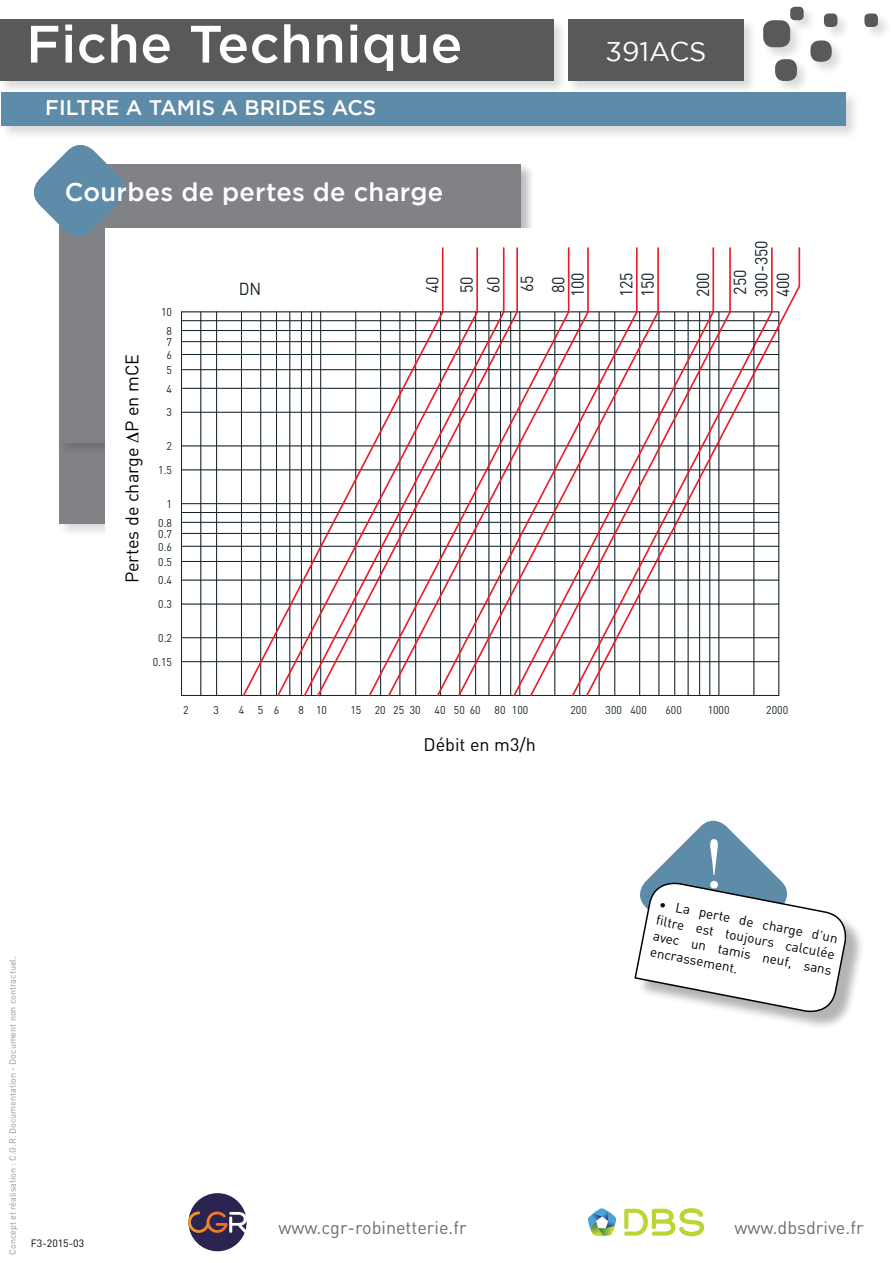
<style>
.page{position:relative;width:893px;height:1263px;background:#fff}
.page>*{position:absolute;margin:0;border:0;box-sizing:border-box;transform-origin:0 0}
.t1{font:72px "Times";color:#fff}
.t2{font:500 52.5px "Gotham";letter-spacing:.01em;color:#fff}
.t3{font:27px "Gotham";color:#fff}
.t4{font:500 25.5px "Gotham";letter-spacing:.01em;color:#fff}
.t5{font:500 21px "Gotham";color:#fff}
.t6{font:18px "DIN";color:#6d6e71}
.t7{font:18px "DIN";color:#000}
.t8{font:17.25px/21.5px "DIN";color:#13232a;scale:.93 1}
.t9{font:13.5px/16.2px "DIN";color:#000;text-align:justify}
.t10{font:11.25px "DIN";color:#13232a;scale:.93 1}
.t11{font:10.5px "DIN";color:#000}
.t12{font:9px "DIN";color:#939598}
</style>
<div class="page">
<svg style="left:188px;top:1193px;width:59px;height:58px"></svg>
<svg style="left:624px;top:1208px;width:80px;height:28px"></svg>
<svg style="left:588px;top:1208px;width:28px;height:28px"></svg>
<div style="left:0;top:17px;width:568px;height:78px;background:#000;opacity:.15"></div>
<div style="left:0;top:20px;width:554px;height:61px;background:#58595b"></div>
<div style="left:808px;top:38px;width:37px;height:38px;background:#000;opacity:.15"></div>
<div style="left:810px;top:41px;width:22px;height:21px;background:#58595b;border-radius:9px"></div>
<div style="left:788px;top:5px;width:30px;height:29px;background:#000;opacity:.15"></div>
<div style="left:790px;top:7px;width:14px;height:13px;background:#58595b;border-radius:4px"></div>
<div style="left:822px;top:11px;width:29px;height:30px;background:#000;opacity:.15"></div>
<div style="left:824px;top:14px;width:13px;height:13px;background:#58595b;border-radius:4px"></div>
<div style="left:862px;top:11px;width:30px;height:30px;background:#000;opacity:.15"></div>
<div style="left:864px;top:14px;width:14px;height:13px;background:#58595b;border-radius:4px"></div>
<div style="left:761px;top:18px;width:43px;height:43px;background:#000;opacity:.15"></div>
<div style="left:763px;top:20px;width:27px;height:27px;background:#58595b;border-radius:10px"></div>
<div style="left:773px;top:57px;width:38px;height:38px;background:#000;opacity:.15"></div>
<div style="left:775px;top:59px;width:22px;height:22px;background:#58595b;border-radius:9px"></div>
<div style="left:0;top:90px;width:860px;height:50px;background:#000;opacity:.15"></div>
<div style="left:2px;top:92px;width:844px;height:34px;background:#5e8ba8"></div>
<div style="left:566px;top:17px;width:192px;height:78px;background:#000;opacity:.15"></div>
<div style="left:568px;top:20px;width:176px;height:61px;background:#58595b"></div>
<div style="left:60px;top:164px;width:461px;height:278px;background:#808285"></div>
<svg style="left:27px;top:138px;width:106px;height:106px"></svg>
<div style="left:105px;top:228px;width:696px;height:530px;background:#fff"></div>
<hr style="left:182px;top:312px;width:597px;height:1px;background:#13232a">
<hr style="left:182px;top:695px;width:597px;height:1px;background:#13232a">
<hr style="left:182px;top:503px;width:597px;height:1px;background:#13232a">
<hr style="left:181px;top:312px;width:1px;height:383px;background:#13232a">
<hr style="left:201px;top:312px;width:1px;height:383px;background:#13232a">
<hr style="left:216px;top:312px;width:1px;height:383px;background:#13232a">
<hr style="left:182px;top:470px;width:597px;height:1px;background:#13232a">
<hr style="left:182px;top:661px;width:597px;height:1px;background:#13232a">
<hr style="left:182px;top:446px;width:597px;height:1px;background:#13232a">
<hr style="left:182px;top:637px;width:597px;height:1px;background:#13232a">
<hr style="left:182px;top:412px;width:597px;height:1px;background:#13232a">
<hr style="left:182px;top:604px;width:597px;height:1px;background:#13232a">
<hr style="left:182px;top:388px;width:597px;height:1px;background:#13232a">
<hr style="left:182px;top:580px;width:597px;height:1px;background:#13232a">
<hr style="left:182px;top:369px;width:597px;height:1px;background:#13232a">
<hr style="left:182px;top:561px;width:597px;height:1px;background:#13232a">
<hr style="left:182px;top:354px;width:597px;height:1px;background:#13232a">
<hr style="left:182px;top:546px;width:597px;height:1px;background:#13232a">
<hr style="left:182px;top:341px;width:597px;height:1px;background:#13232a">
<hr style="left:182px;top:533px;width:597px;height:1px;background:#13232a">
<hr style="left:182px;top:330px;width:597px;height:1px;background:#13232a">
<hr style="left:182px;top:522px;width:597px;height:1px;background:#13232a">
<hr style="left:182px;top:320px;width:597px;height:1px;background:#13232a">
<hr style="left:182px;top:512px;width:597px;height:1px;background:#13232a">
<svg style="left:516px;top:247px;width:257px;height:63px"></svg>
<svg style="left:506px;top:310px;width:79px;height:387px"></svg>
<svg style="left:241px;top:247px;width:264px;height:450px"></svg>
<svg style="left:302px;top:310px;width:204px;height:387px"></svg>
<hr style="left:729px;top:248px;width:2px;height:64px;background:#ea1d2a">
<hr style="left:771px;top:248px;width:2px;height:64px;background:#ea1d2a">
<hr style="left:798px;top:248px;width:2px;height:38px;background:#ea1d2a">
<svg style="left:585px;top:284px;width:216px;height:413px"></svg>
<div style="left:638px;top:885px;width:226px;height:145px;background:#000;opacity:.3"></div>
<svg style="left:634px;top:820px;width:216px;height:196px"></svg>
<h2 class="t2" style="left:26px;top:14px;width:438px">Fiche Technique</h2>
<h3 class="t5" style="left:45px;top:96px;width:333px">FILTRE A TAMIS A BRIDES ACS</h3>
<h3 class="t3" style="left:606px;top:37px;width:102px">391ACS</h3>
<h3 class="t4" style="left:181px;top:177px;width:302px">pression / t mpérature</h3>
<h3 class="t4" style="left:65px;top:177px;width:380px">Courbes de pertes de charge</h3>
<h3 class="t7" style="left:121px;top:583px;width:231px;rotate:-90deg">Pertes de charge ∆P en mCE</h3>
<p class="t10" style="left:161px;top:305px;width:13px">10</p>
<p class="t10" style="left:167px;top:324px;width:7px">8</p>
<p class="t10" style="left:167px;top:335px;width:7px">7</p>
<p class="t10" style="left:167px;top:348px;width:7px">6</p>
<p class="t10" style="left:167px;top:363px;width:7px">5</p>
<p class="t10" style="left:167px;top:381px;width:7px">4</p>
<p class="t10" style="left:167px;top:405px;width:7px">3</p>
<p class="t10" style="left:167px;top:439px;width:7px">2</p>
<p class="t10" style="left:158px;top:463px;width:16px">1.5</p>
<p class="t10" style="left:167px;top:497px;width:7px">1</p>
<p class="t10" style="left:158px;top:527px;width:16px">0.7</p>
<p class="t10" style="left:158px;top:515px;width:16px">0.8</p>
<p class="t10" style="left:158px;top:539px;width:16px">0.6</p>
<p class="t10" style="left:158px;top:555px;width:16px">0.5</p>
<p class="t10" style="left:158px;top:573px;width:16px">0.4</p>
<p class="t10" style="left:158px;top:597px;width:16px">0.3</p>
<p class="t10" style="left:158px;top:631px;width:16px">0.2</p>
<p class="t10" style="left:153px;top:655px;width:22px">0.15</p>
<h3 class="t8" style="left:239px;top:277px;width:26px">DN</h3>
<h3 class="t8" style="left:415px;top:293px;width:20px;line-height:34.5px;rotate:-90deg">40<br>50</h3>
<h3 class="t8" style="left:482px;top:293px;width:20px;rotate:-90deg">60</h3>
<h3 class="t8" style="left:511px;top:293px;width:21px;line-height:31.3px;rotate:-90deg">65<br>80</h3>
<h3 class="t8" style="left:566px;top:297px;width:29px;rotate:-90deg">100</h3>
<h3 class="t8" style="left:615px;top:297px;width:29px;rotate:-90deg">125<br>150</h3>
<h3 class="t8" style="left:692px;top:297px;width:29px;rotate:-90deg">200</h3>
<h3 class="t8" style="left:729px;top:297px;width:63px;rotate:-90deg">250<br>300-350<br>400</h3>
<p class="t10" style="left:183px;top:702px;width:7px">2</p>
<p class="t10" style="left:213px;top:702px;width:7px">3</p>
<p class="t10" style="left:239px;top:702px;width:45px">4 56</p>
<p class="t10" style="left:298px;top:702px;width:7px">8</p>
<p class="t10" style="left:316px;top:702px;width:13px">10</p>
<p class="t10" style="left:350px;top:702px;width:193px">15 20 25 30 40 50 60 80 100</p>
<p class="t10" style="left:570px;top:702px;width:19px">200</p>
<p class="t10" style="left:605px;top:702px;width:46px">300 400</p>
<p class="t10" style="left:665px;top:702px;width:19px">600</p>
<p class="t10" style="left:708px;top:702px;width:25px">1000</p>
<h3 class="t7" style="left:424px;top:733px;width:114px">Débit en m3/h</h3>
<p class="t10" style="left:766px;top:702px;width:25px">2000</p>
<p class="t12" style="left:7px;top:1255px;width:300px;rotate:-90deg">Concept et réalisation : C.G.R. Documentation - Document non contractuel.</p>
<p class="t11" style="left:31px;top:1237px;width:55px">F3-2015-03</p>
<h1 class="t1" style="left:701px;top:796px;width:25px">!</h1>
<p class="t9" style="left:661px;top:895px;width:183px;rotate:11deg">• La perte de charge d’un fi ltre est toujours calculée avec un tamis neuf, sans encrassement.</p>
<h3 class="t6" style="left:278px;top:1216px;width:190px">www.cgr-robinetterie.fr</h3>
<h3 class="t6" style="left:735px;top:1216px;width:130px">www.dbsdrive.fr</h3>
</div>
